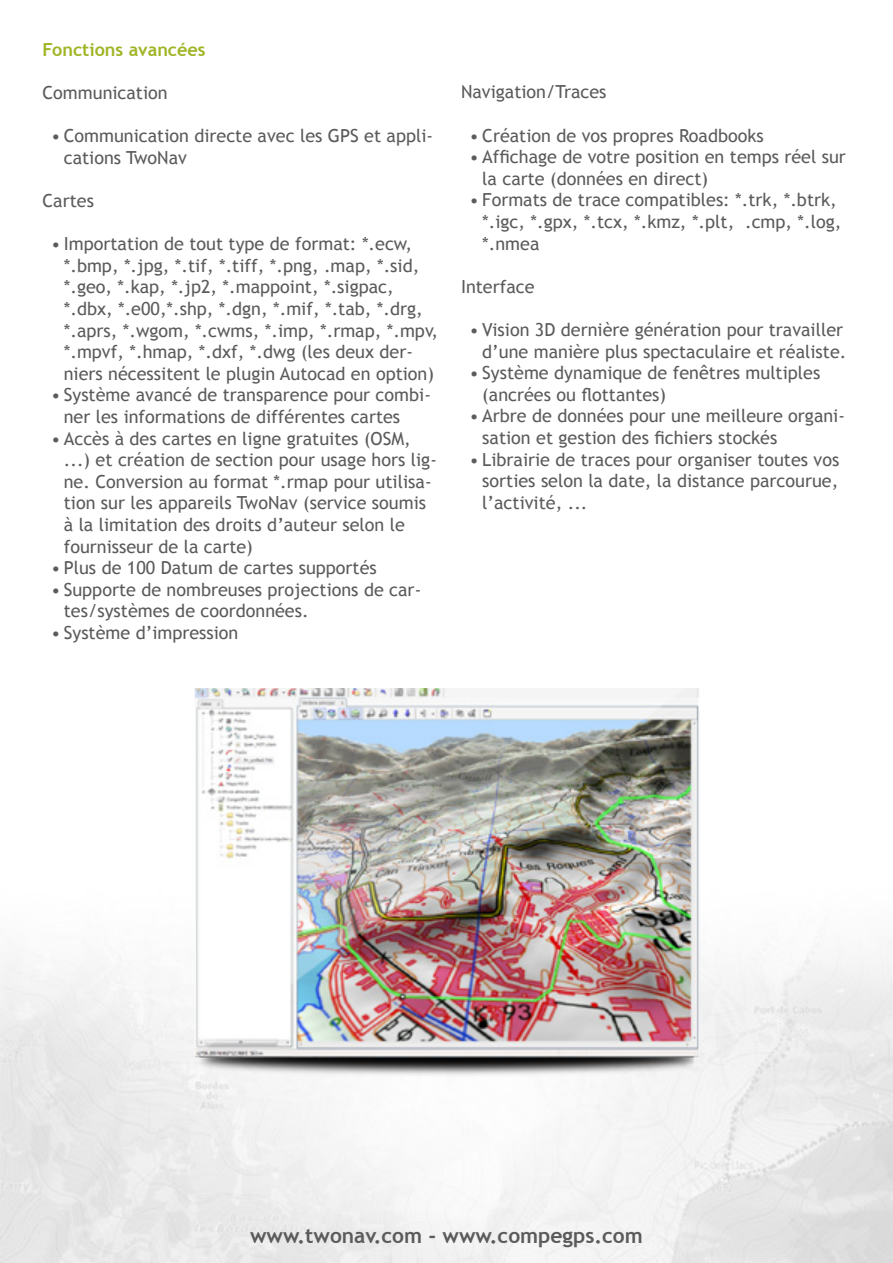
<style>
.page{position:relative;width:893px;height:1263px;background:#fff}
.page>*{position:absolute;margin:0;border:0;box-sizing:border-box;transform-origin:0 0}
.t1{font:700 21px "Trebuchet MS";color:#5b5b5b}
.t2{font:18px/21.6px "Trebuchet MS";color:#5b5b5b}
.t3{font:700 18px "Trebuchet MS";color:#a1b424}
</style>
<div class="page">
<img style="left:0;top:688px;width:893px;height:575px">
<img style="left:181px;top:689px;width:530px;height:388px">
<p class="t3" style="left:43px;top:38px;width:165px">Fonctions avancées</p>
<p class="t2" style="left:43px;top:82px;width:127px">Communication</p>
<p class="t2" style="left:64px;top:125px;width:371px;text-indent:-13px">• Communication directe avec les GPS et appli&shy;cations TwoNav</p>
<p class="t2" style="left:43px;top:190px;width:53px">Cartes</p>
<p class="t2" style="left:64px;top:233px;width:376px;text-indent:-13px">• Importation de tout type de format: *.ecw, *.bmp, *.jpg, *.tif, *.tiff, *.png, .map, *.sid, *.geo, *.kap, *.jp2, *.mappoint, *.sigpac, *.dbx, *.e00,*.shp, *.dgn, *.mif, *.tab, *.drg, *.aprs, *.wgom, *.cwms, *.imp, *.rmap, *.mpv, *.mpvf, *.hmap, *.dxf, *.dwg (les deux der&shy;niers nécessitent le plugin Autocad en option)</p>
<p class="t2" style="left:64px;top:384px;width:369px;text-indent:-13px">• Système avancé de transparence pour combi&shy;ner les informations de différentes cartes</p>
<p class="t2" style="left:64px;top:428px;width:375px;text-indent:-13px">• Accès à des cartes en ligne gratuites (OSM, ...) et création de section pour usage hors lig&shy;ne. Conversion au format *.rmap pour utilisa&shy;tion sur les appareils TwoNav (service soumis à la limitation des droits d’auteur selon le fournisseur de la carte)</p>
<p class="t2" style="left:51px;top:557px;width:327px">• Plus de 100 Datum de cartes supportés</p>
<p class="t2" style="left:64px;top:579px;width:359px;text-indent:-13px">• Supporte de nombreuses projections de car&shy;tes/systèmes de coordonnées.</p>
<p class="t2" style="left:51px;top:622px;width:189px">• Système d’impression</p>
<p class="t2" style="left:461px;top:81px;width:147px">Navigation/Traces</p>
<p class="t2" style="left:469px;top:125px;width:296px">• Création de vos propres Roadbooks</p>
<p class="t2" style="left:482px;top:146px;width:365px;text-indent:-13px">• Affichage de votre position en temps réel sur la carte (données en direct)</p>
<p class="t2" style="left:482px;top:189px;width:361px;text-indent:-13px">• Formats de trace compatibles: *.trk, *.btrk, *.igc, *.gpx, *.tcx, *.kmz, *.plt, .cmp, *.log, *.nmea</p>
<p class="t2" style="left:461px;top:276px;width:75px">Interface</p>
<p class="t2" style="left:469px;top:319px;width:378px;text-align:right">• Vision 3D dernière génération pour travailler d’une manière plus spectaculaire et réaliste.</p>
<p class="t2" style="left:482px;top:362px;width:340px;text-indent:-13px">• Système dynamique de fenêtres multiples (ancrées ou flottantes)</p>
<p class="t2" style="left:482px;top:405px;width:364px;text-indent:-13px">• Arbre de données pour une meilleure organi&shy;sation et gestion des fichiers stockés</p>
<p class="t2" style="left:482px;top:449px;width:359px;text-align:justify;text-indent:-13px">• Librairie de traces pour organiser toutes vos sorties selon la date, la distance parcourue, l’activité, ...</p>
<p class="t1" style="left:250px;top:1223px;width:394px">www.twonav.com - www.compegps.com</p>
</div>
